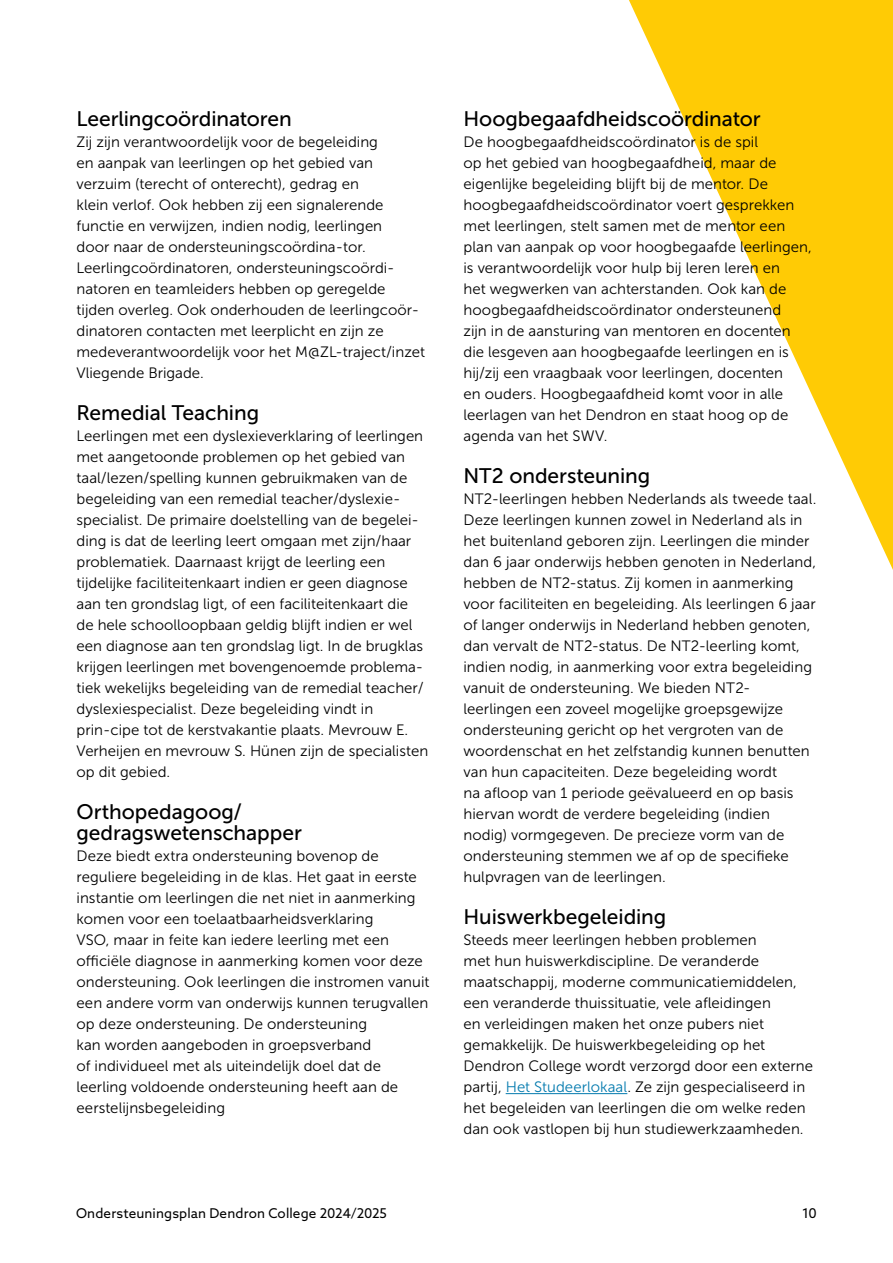
<style>
.page{position:relative;width:893px;height:1263px;background:#fff}
.page>*{position:absolute;margin:0;border:0;box-sizing:border-box;transform-origin:0 0}
.t1{font:21px/21px "Museo Sans 500";letter-spacing:-.005em;color:#000}
.t2{font:15px/21px "Museo Sans 300";color:#000}
.t3{font:13.5px "Azo Sans";letter-spacing:.01em;color:#000}
.s1{color:#037aae}
</style>
<div class="page">
<svg style="left:629px;top:0;width:264px;height:570px"></svg>
<hr style="left:506px;top:1093px;width:121px;height:1px;background:#037aae">
<h1 class="t1" style="left:77px;top:108px;width:217px">Leerlingcoördinatoren</h1>
<p class="t2" style="left:77px;top:131px;width:350px">Zij zijn verantwoordelijk voor de begeleiding<br>en aanpak van leerlingen op het gebied van verzuim (terecht of onterecht), gedrag en<br>klein verlof. Ook hebben zij een signalerende functie en verwijzen, indien nodig, leerlingen<br>door naar de ondersteuningscoördina-tor.<br>Leerlingcoördinatoren, ondersteuningscoördi&shy;natoren en teamleiders hebben op geregelde tijden overleg. Ook onderhouden de leerlingcoör&shy;dinatoren contacten met leerplicht en zijn ze medeverantwoordelijk voor het M@ZL-traject/inzet Vliegende Brigade.</p>
<h1 class="t1" style="left:77px;top:402px;width:184px">Remedial Teaching</h1>
<p class="t2" style="left:77px;top:425px;width:353px">Leerlingen met een dyslexieverklaring of leerlingen met aangetoonde problemen op het gebied van taal/lezen/spelling kunnen gebruikmaken van de begeleiding van een remedial teacher/dyslexie&shy;specialist. De primaire doelstelling van de begelei&shy;ding is dat de leerling leert omgaan met zijn/haar problematiek. Daarnaast krijgt de leerling een tijdelijke faciliteitenkaart indien er geen diagnose aan ten grondslag ligt, of een faciliteitenkaart die de hele schoolloopbaan geldig blijft indien er wel een diagnose aan ten grondslag ligt. In de brugklas krijgen leerlingen met bovengenoemde problema&shy;tiek wekelijks begeleiding van de remedial teacher/ dyslexiespecialist. Deze begeleiding vindt in prin-cipe tot de kerstvakantie plaats. Mevrouw E.<br>Verheijen en mevrouw S. Hünen zijn de specialisten op dit gebied.</p>
<h1 class="t1" style="left:77px;top:801px;width:227px">Orthopedagoog/ gedragswetenschapper</h1>
<p class="t2" style="left:77px;top:845px;width:354px">Deze biedt extra ondersteuning bovenop de reguliere begeleiding in de klas. Het gaat in eerste instantie om leerlingen die net niet in aanmerking komen voor een toelaatbaarheidsverklaring<br>VSO, maar in feite kan iedere leerling met een officiële diagnose in aanmerking komen voor deze ondersteuning. Ook leerlingen die instromen vanuit een andere vorm van onderwijs kunnen terugvallen op deze ondersteuning. De ondersteuning<br>kan worden aangeboden in groepsverband<br>of individueel met als uiteindelijk doel dat de leerling voldoende ondersteuning heeft aan de eerstelijnsbegeleiding</p>
<h1 class="t1" style="left:463px;top:108px;width:299px">Hoogbegaafdheidscoördinator</h1>
<p class="t2" style="left:463px;top:131px;width:350px">De hoogbegaafdheidscoördinator is de spil<br>op het gebied van hoogbegaafdheid, maar de eigenlijke begeleiding blijft bij de mentor. De hoogbegaafdheidscoördinator voert gesprekken met leerlingen, stelt samen met de mentor een plan van aanpak op voor hoogbegaafde leerlingen, is verantwoordelijk voor hulp bij leren leren en<br>het wegwerken van achterstanden. Ook kan de hoogbegaafdheidscoördinator ondersteunend<br>zijn in de aansturing van mentoren en docenten die lesgeven aan hoogbegaafde leerlingen en is hij/zij een vraagbaak voor leerlingen, docenten<br>en ouders. Hoogbegaafdheid komt voor in alle leerlagen van het Dendron en staat hoog op de agenda van het SWV.</p>
<h1 class="t1" style="left:463px;top:465px;width:188px">NT2 ondersteuning</h1>
<p class="t2" style="left:463px;top:488px;width:354px">NT2-leerlingen hebben Nederlands als tweede taal.<br>Deze leerlingen kunnen zowel in Nederland als in het buitenland geboren zijn. Leerlingen die minder dan 6 jaar onderwijs hebben genoten in Nederland, hebben de NT2-status. Zij komen in aanmerking voor faciliteiten en begeleiding. Als leerlingen 6 jaar of langer onderwijs in Nederland hebben genoten, dan vervalt de NT2-status. De NT2-leerling komt, indien nodig, in aanmerking voor extra begeleiding vanuit de ondersteuning. We bieden NT2- leerlingen een zoveel mogelijke groepsgewijze ondersteuning gericht op het vergroten van de woordenschat en het zelfstandig kunnen benutten van hun capaciteiten. Deze begeleiding wordt<br>na afloop van 1 periode geëvalueerd en op basis hiervan wordt de verdere begeleiding (indien nodig) vormgegeven. De precieze vorm van de ondersteuning stemmen we af op de specifieke hulpvragen van de leerlingen.</p>
<h1 class="t1" style="left:463px;top:906px;width:204px">Huiswerkbegeleiding</h1>
<p class="t2" style="left:463px;top:929px;width:351px">Steeds meer leerlingen hebben problemen<br>met hun huiswerkdiscipline. De veranderde maatschappij, moderne communicatiemiddelen, een veranderde thuissituatie, vele afleidingen<br>en verleidingen maken het onze pubers niet gemakkelijk. De huiswerkbegeleiding op het Dendron College wordt verzorgd door een externe partij, <span class="s1">Het Studeerlokaal</span>. Ze zijn gespecialiseerd in het begeleiden van leerlingen die om welke reden dan ook vastlopen bij hun studiewerkzaamheden.</p>
<p class="t3" style="left:76px;top:1204px;width:312px">Ondersteuningsplan Dendron College 2024/2025</p>
<p class="t3" style="left:802px;top:1204px;width:16px">10</p>
</div>
